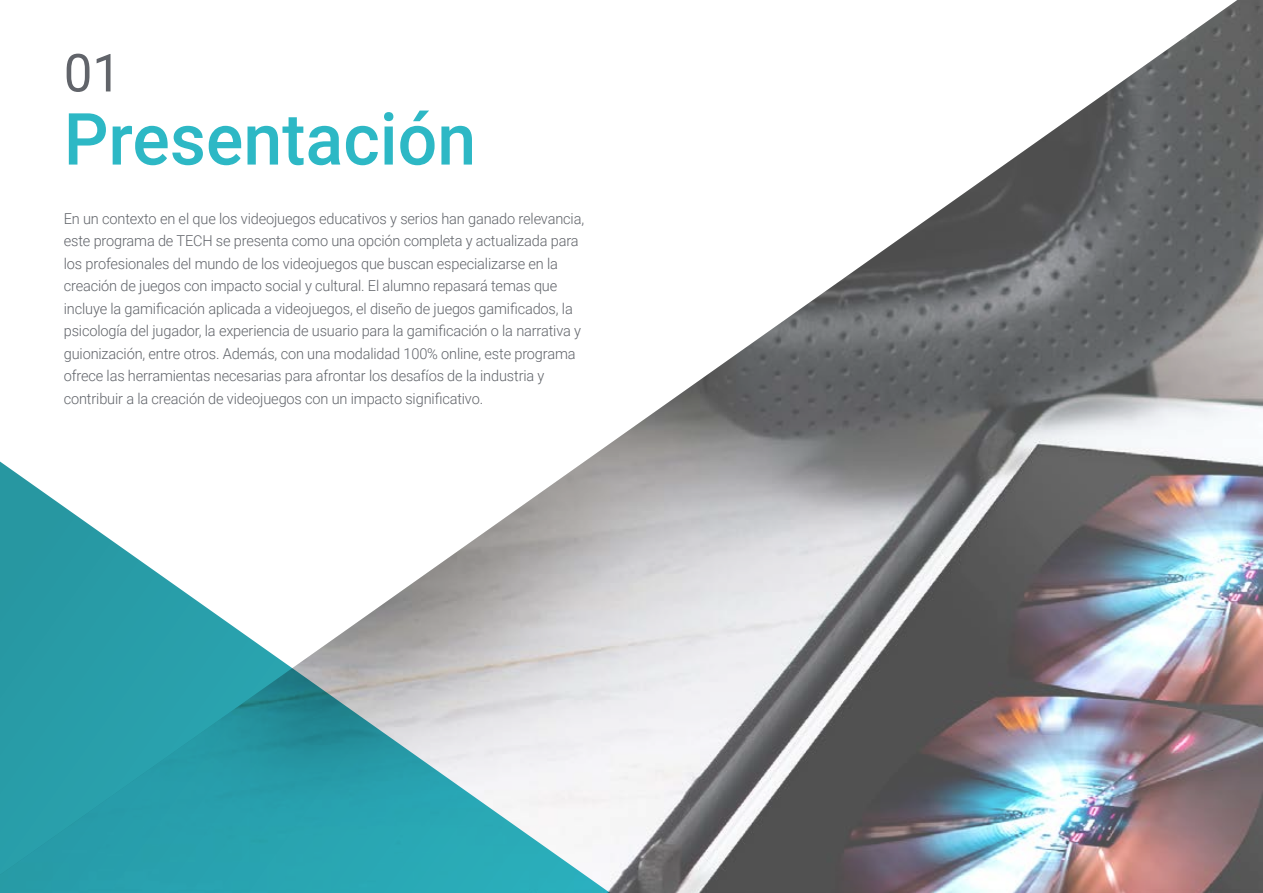
<style>
.page{position:relative;width:1263px;height:893px;background:#fff}
.page>*{position:absolute;margin:0;border:0;box-sizing:border-box;transform-origin:0 0}
.t1{font:500 72px "Roboto";color:#2db8c5}
.t2{font:52.5px "Roboto";color:#61646a}
.t3{font:300 15px/22.5px "Roboto";letter-spacing:-.01em;color:#61646a}
</style>
<div class="page">
<img style="left:607px;top:0;width:656px;height:893px">
<svg style="left:0;top:446px;width:640px;height:447px"></svg>
<h2 class="t2" style="left:64px;top:36px;width:59px">01</h2>
<h1 class="t1" style="left:64px;top:89px;width:414px">Presentación</h1>
<p class="t3" style="left:64px;top:207px;width:522px">En un contexto en el que los videojuegos educativos y serios han ganado relevancia, este programa de TECH se presenta como una opción completa y actualizada para los profesionales del mundo de los videojuegos que buscan especializarse en la creación de juegos con impacto social y cultural. El alumno repasará temas que incluye la gamificación aplicada a videojuegos, el diseño de juegos gamificados, la psicología del jugador, la experiencia de usuario para la gamificación o la narrativa y guionización, entre otros. Además, con una modalidad 100% online, este programa ofrece las herramientas necesarias para afrontar los desafíos de la industria y contribuir a la creación de videojuegos con un impacto significativo.</p>
</div>
